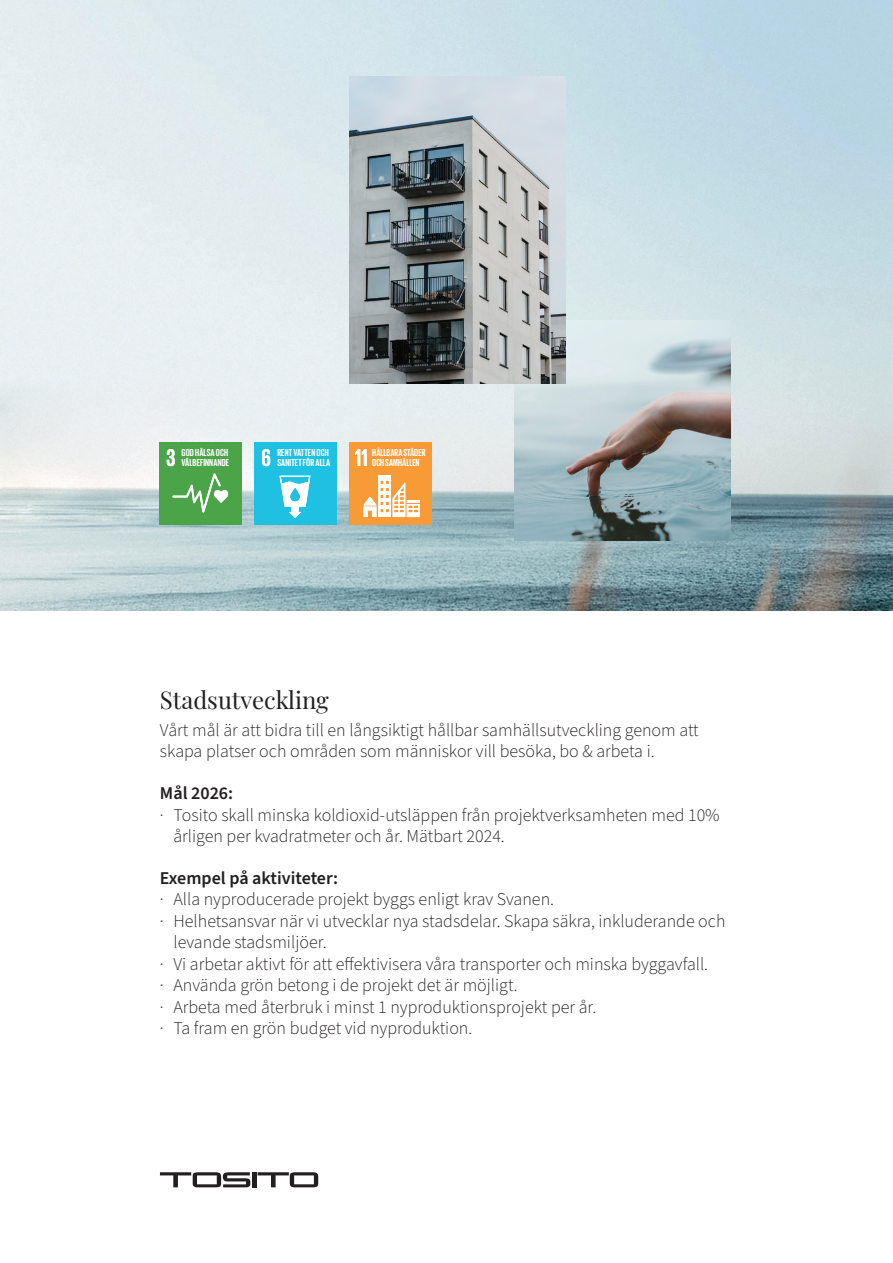
<style>
.page{position:relative;width:893px;height:1263px;background:#fff}
.page>*{position:absolute;margin:0;border:0;box-sizing:border-box;transform-origin:0 0}
.t1{font:24px "Playfair Display";color:#231f20}
.t2{font:300 18px/21px "Source Sans Pro";color:#231f20}
.t3{font:600 18px "Source Sans Pro";color:#231f20}
.t4{font:700 10.35px/9.8px "Giorgio Sans";letter-spacing:.015em;color:#fff}
</style>
<div class="page">
<img style="left:0;top:0;width:893px;height:611px">
<hr style="left:253px;top:1172px;width:4px;height:15px;background:#231f20">
<svg style="left:160px;top:1172px;width:90px;height:15px"></svg>
<svg style="left:258px;top:1172px;width:60px;height:15px"></svg>
<img style="left:515px;top:321px;width:216px;height:219px">
<div style="left:159px;top:442px;width:83px;height:83px;background:#4ba548"></div>
<svg style="left:167px;top:449px;width:8px;height:17px"></svg>
<svg style="left:172px;top:473px;width:56px;height:39px"></svg>
<div style="left:253px;top:442px;width:83px;height:83px;background:#20c0e2"></div>
<svg style="left:262px;top:449px;width:8px;height:17px"></svg>
<svg style="left:280px;top:476px;width:30px;height:42px"></svg>
<div style="left:349px;top:442px;width:83px;height:83px;background:#f89b37"></div>
<svg style="left:355px;top:449px;width:12px;height:17px"></svg>
<svg style="left:363px;top:475px;width:57px;height:42px"></svg>
<img style="left:350px;top:77px;width:216px;height:306px">
<p class="t4" style="left:182px;top:447px;width:49px">GOD HÄLSA OCH<br>VÄLBEFINNANDE</p>
<p class="t4" style="left:277px;top:447px;width:54px">RENT VATTEN OCH<br>SANITET FÖR ALLA</p>
<p class="t4" style="left:372px;top:447px;width:55px">HÅLLBARA STÄDER<br>OCH SAMHÄLLEN</p>
<p class="t1" style="left:160px;top:681px;width:170px">Stadsutveckling</p>
<p class="t2" style="left:160px;top:720px;width:540px">Vårt mål är att bidra till en långsiktigt hållbar samhällsutveckling genom att skapa platser och områden som människor vill besöka, bo &amp; arbeta i.</p>
<p class="t3" style="left:160px;top:781px;width:75px">Mål 2026:</p>
<p class="t2" style="left:160px;top:805px;width:561px">· Tosito skall minska koldioxid-utsläppen från projektverksamheten med 10%</p>
<p class="t2" style="left:173px;top:826px;width:333px">årligen per kvadratmeter och år. Mätbart 2024.</p>
<p class="t3" style="left:160px;top:866px;width:180px">Exempel på aktiviteter:</p>
<p class="t2" style="left:160px;top:889px;width:396px">· Alla nyproducerade projekt byggs enligt krav Svanen.</p>
<p class="t2" style="left:160px;top:911px;width:567px">· Helhetsansvar när vi utvecklar nya stadsdelar. Skapa säkra, inkluderande och</p>
<p class="t2" style="left:173px;top:932px;width:155px">levande stadsmiljöer.</p>
<p class="t2" style="left:160px;top:954px;width:550px">· Vi arbetar aktivt för att effektivisera våra transporter och minska byggavfall.</p>
<p class="t2" style="left:160px;top:975px;width:359px">· Använda grön betong i de projekt det är möjligt.</p>
<p class="t2" style="left:160px;top:997px;width:438px">· Arbeta med återbruk i minst 1 nyproduktionsprojekt per år.</p>
<p class="t2" style="left:160px;top:1018px;width:314px">· Ta fram en grön budget vid nyproduktion.</p>
</div>
